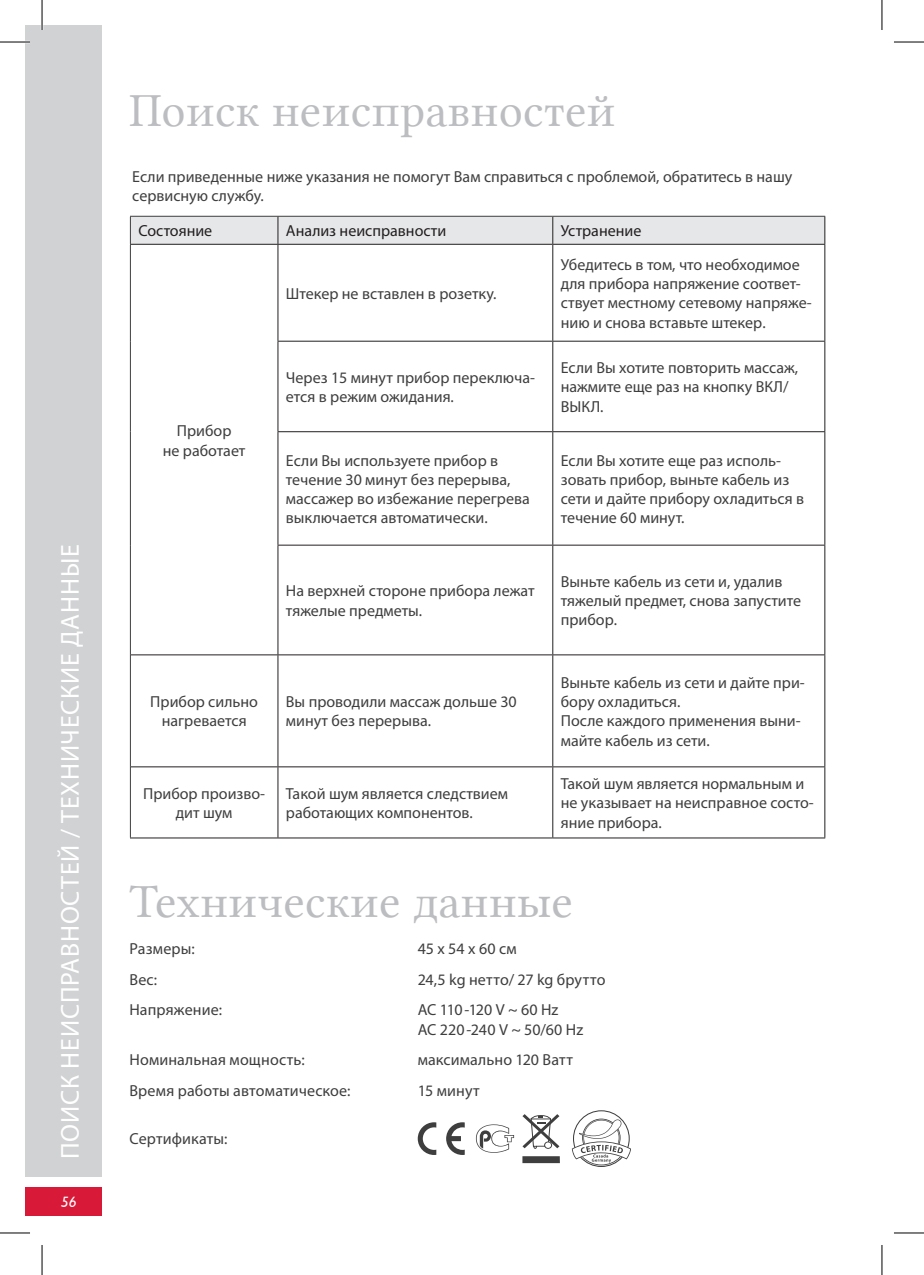
<style>
.page{position:relative;width:924px;height:1275px;background:#fff}
.page>*{position:absolute;margin:0;border:0;box-sizing:border-box;transform-origin:0 0}
.t1{font:48px "Lin Libertine";color:#bcbdc0}
.t2{font:26px "Myriad Pro";letter-spacing:.03em;color:#fff}
.t3{font:16px/19.2px "Myriad Pro";color:#3e3e3f}
.t4{font:16px "Myriad Pro";color:#231f20}
.t5{font:italic 15px "Humanist 521 BT";color:#fff}
</style>
<div class="page">
<div style="left:25px;top:25px;width:77px;height:1151px;background:#d1d2d4"></div>
<div style="left:25px;top:1187px;width:77px;height:29px;background:#d91938"></div>
<svg style="left:475px;top:1124px;width:39px;height:28px"></svg>
<svg style="left:571px;top:1110px;width:59px;height:57px"></svg>
<div style="left:522px;top:1156px;width:37px;height:7px;background:#3e3e3f"></div>
<svg style="left:522px;top:1114px;width:37px;height:34px"></svg>
<svg style="left:417px;top:1122px;width:19px;height:33px"></svg>
<svg style="left:446px;top:1122px;width:18px;height:33px"></svg>
<svg style="left:130px;top:216px;width:695px;height:28px;background:#dedfe1"></svg>
<hr style="left:277px;top:245px;width:1px;height:96px;background:#231f20">
<hr style="left:552px;top:245px;width:1px;height:96px;background:#231f20">
<hr style="left:824px;top:245px;width:1px;height:96px;background:#231f20">
<hr style="left:277px;top:341px;width:1px;height:90px;background:#231f20">
<hr style="left:552px;top:341px;width:1px;height:90px;background:#231f20">
<hr style="left:824px;top:341px;width:1px;height:90px;background:#231f20">
<hr style="left:277px;top:432px;width:1px;height:113px;background:#231f20">
<hr style="left:552px;top:432px;width:1px;height:113px;background:#231f20">
<hr style="left:824px;top:432px;width:1px;height:113px;background:#231f20">
<hr style="left:277px;top:545px;width:1px;height:109px;background:#231f20">
<hr style="left:552px;top:545px;width:1px;height:109px;background:#231f20">
<hr style="left:824px;top:545px;width:1px;height:109px;background:#231f20">
<hr style="left:277px;top:655px;width:1px;height:111px;background:#231f20">
<hr style="left:552px;top:655px;width:1px;height:111px;background:#231f20">
<hr style="left:824px;top:655px;width:1px;height:111px;background:#231f20">
<hr style="left:277px;top:767px;width:1px;height:70px;background:#231f20">
<hr style="left:552px;top:767px;width:1px;height:70px;background:#231f20">
<hr style="left:824px;top:767px;width:1px;height:70px;background:#231f20">
<hr style="left:130px;top:244px;width:148px;height:1px;background:#231f20">
<hr style="left:278px;top:244px;width:274px;height:1px;background:#231f20">
<hr style="left:552px;top:244px;width:272px;height:1px;background:#231f20">
<hr style="left:277px;top:341px;width:275px;height:1px;background:#231f20">
<hr style="left:552px;top:341px;width:272px;height:1px;background:#231f20">
<hr style="left:277px;top:431px;width:275px;height:1px;background:#231f20">
<hr style="left:552px;top:431px;width:272px;height:1px;background:#231f20">
<hr style="left:277px;top:545px;width:275px;height:1px;background:#231f20">
<hr style="left:552px;top:545px;width:272px;height:1px;background:#231f20">
<hr style="left:131px;top:654px;width:147px;height:1px;background:#231f20">
<hr style="left:278px;top:654px;width:274px;height:1px;background:#231f20">
<hr style="left:552px;top:654px;width:272px;height:1px;background:#231f20">
<hr style="left:131px;top:766px;width:147px;height:1px;background:#231f20">
<hr style="left:278px;top:766px;width:274px;height:1px;background:#231f20">
<hr style="left:552px;top:766px;width:272px;height:1px;background:#231f20">
<hr style="left:130px;top:837px;width:148px;height:1px;background:#231f20">
<hr style="left:278px;top:837px;width:274px;height:1px;background:#231f20">
<hr style="left:552px;top:837px;width:272px;height:1px;background:#231f20">
<hr style="left:130px;top:245px;width:1px;height:96px;background:#3e3e3f">
<hr style="left:130px;top:341px;width:1px;height:91px;background:#3e3e3f">
<hr style="left:130px;top:432px;width:1px;height:113px;background:#3e3e3f">
<hr style="left:130px;top:545px;width:1px;height:110px;background:#3e3e3f">
<hr style="left:130px;top:655px;width:1px;height:112px;background:#3e3e3f">
<hr style="left:130px;top:767px;width:1px;height:70px;background:#3e3e3f">
<hr style="left:0;top:41px;width:30px;height:2px;background:#fff">
<hr style="left:41px;top:0;width:2px;height:30px;background:#fff">
<hr style="left:0;top:42px;width:30px;height:1px;background:#000">
<hr style="left:893px;top:42px;width:30px;height:1px;background:#000">
<hr style="left:0;top:1232px;width:30px;height:1px;background:#000">
<hr style="left:893px;top:1232px;width:30px;height:1px;background:#000">
<hr style="left:42px;top:0;width:1px;height:30px;background:#000">
<hr style="left:42px;top:1245px;width:1px;height:30px;background:#000">
<hr style="left:881px;top:0;width:1px;height:30px;background:#000">
<hr style="left:881px;top:1245px;width:1px;height:30px;background:#000">
<h2 class="t2" style="left:54px;top:1159px;width:616px;rotate:-90deg">ПОИСК НЕИСПРАВНОСТЕЙ / ТЕХНИЧЕСКИЕ ДАННЫЕ</h2>
<p class="t5" style="left:61px;top:1193px;width:17px">56</p>
<h1 class="t1" style="left:129px;top:83px;width:488px">Поиск неисправностей</h1>
<p class="t3" style="left:132px;top:166px;width:661px">Если приведенные ниже указания не помогут Вам справиться с проблемой, обратитесь в нашу сервисную службу.</p>
<p class="t4" style="left:138px;top:221px;width:75px">Состояние</p>
<p class="t4" style="left:286px;top:221px;width:162px">Анализ неисправности</p>
<p class="t4" style="left:560px;top:221px;width:82px">Устранение</p>
<p class="t3" style="left:286px;top:283px;width:212px">Штекер не вставлен в розетку.</p>
<p class="t3" style="left:560px;top:255px;width:252px">Убедитесь в том, что необходимое для прибора напряжение соответ&shy;ствует местному сетевому напряже&shy;нию и снова вставьте штекер.</p>
<p class="t3" style="left:163px;top:421px;width:84px;text-align:center">Прибор<br>не работает</p>
<p class="t3" style="left:286px;top:368px;width:250px">Через 15 минут прибор переключа&shy;ется в режим ожидания.</p>
<p class="t3" style="left:560px;top:358px;width:239px">Если Вы хотите повторить массаж, нажмите еще раз на кнопку ВКЛ/<br>ВЫКЛ.</p>
<p class="t3" style="left:286px;top:450px;width:245px">Если Вы используете прибор в течение 30 минут без перерыва, массажер во избежание перегрева выключается автоматически.</p>
<p class="t3" style="left:560px;top:450px;width:244px">Если Вы хотите еще раз исполь&shy;зовать прибор, выньте кабель из сети и дайте прибору охладиться в течение 60 минут.</p>
<p class="t3" style="left:286px;top:581px;width:250px">На верхней стороне прибора лежат тяжелые предметы.</p>
<p class="t3" style="left:560px;top:571px;width:241px">Выньте кабель из сети и, удалив тяжелый предмет, снова запустите прибор.</p>
<p class="t3" style="left:150px;top:692px;width:109px;text-align:center">Прибор сильно нагревается</p>
<p class="t3" style="left:286px;top:692px;width:232px">Вы проводили массаж дольше 30 минут без перерыва.</p>
<p class="t3" style="left:560px;top:673px;width:245px">Выньте кабель из сети и дайте при&shy;бору охладиться.<br>После каждого применения выни&shy;майте кабель из сети.</p>
<p class="t3" style="left:143px;top:783px;width:123px;text-align:center">Прибор произво&shy;дит шум</p>
<p class="t3" style="left:286px;top:783px;width:223px">Такой шум является следствием работающих компонентов.</p>
<p class="t3" style="left:560px;top:774px;width:254px">Такой шум является нормальным и не указывает на неисправное состо&shy;яние прибора.</p>
<h1 class="t1" style="left:129px;top:874px;width:445px">Технические данные</h1>
<p class="t3" style="left:129px;top:939px;width:67px">Размеры:</p>
<p class="t3" style="left:417px;top:939px;width:100px">45 x 54 x 60 см</p>
<p class="t3" style="left:129px;top:969px;width:29px">Вес:</p>
<p class="t3" style="left:417px;top:969px;width:189px">24,5 kg нетто/ 27 kg брутто</p>
<p class="t3" style="left:129px;top:1000px;width:94px">Напряжение:</p>
<p class="t3" style="left:417px;top:1000px;width:167px">AC 110-120 V ~ 60 Hz<br>AC 220-240 V ~ 50/60 Hz</p>
<p class="t3" style="left:129px;top:1050px;width:177px">Номинальная мощность:</p>
<p class="t3" style="left:417px;top:1050px;width:157px">максимально 120 Ватт</p>
<p class="t3" style="left:129px;top:1080px;width:222px">Время работы автоматическое:</p>
<p class="t3" style="left:417px;top:1080px;width:64px">15 минут</p>
<p class="t3" style="left:129px;top:1129px;width:100px">Сертификаты:</p>
</div>
